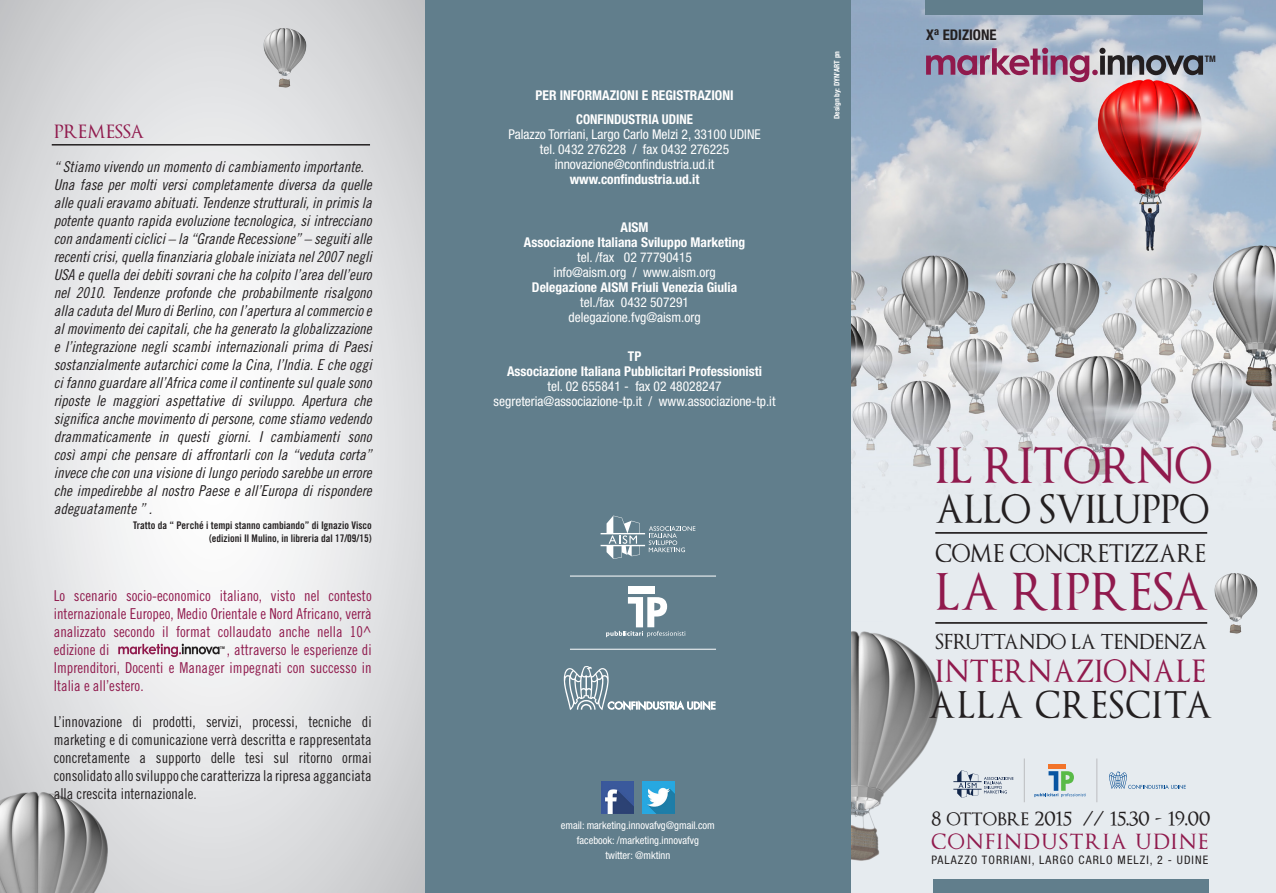
<style>
.page{position:relative;width:1276px;height:893px;background:#fff}
.page>*{position:absolute;margin:0;border:0;box-sizing:border-box;transform-origin:0 0}
.t1{font:49.95px "Optimus Princeps";letter-spacing:.02em;color:#901a4d;scale:.95 1}
.t2{font:48px "Optimus Princeps";color:#901a4d;scale:.95 1}
.t3{font:38.25px "Optimus Princeps";color:#231f20;scale:.95 1}
.t4{font:36.3px "Optimus Princeps";letter-spacing:.05em;color:#231f20;scale:.95 1}
.t5{font:30.15px "Optimus Princeps";letter-spacing:.03em;color:#901a4d;scale:.95 1}
.t6{font:24px "Optimus Princeps";color:#231f20;scale:.95 1}
.t7{font:23.4px "Optimus Princeps";letter-spacing:-.005em;color:#231f20}
.t8{font:20.55px "Optimus Princeps";letter-spacing:.08em;color:#901a4d}
.t9{font:20.4px "Optimus Princeps";color:#231f20;scale:.95 1}
.t10{font:18px "Optimus Princeps";letter-spacing:.02em;color:#901a4d}
.t11{font:15px/18px "Trade Gothic LT Std Cn 18 Obl";color:#231f20;text-align:justify}
.t12{font:15px/18px "Trade Gothic LT Std Cn 18";color:#901a4d;text-align:justify}
.t13{font:15px/18px "Trade Gothic LT Std Cn 18";color:#231f20;text-align:justify}
.t14{font:700 condensed 14.7px "Helvetica Neue LT Std";color:#231f20}
.t15{font:condensed 13.5px "Helvetica Neue LT Std";color:#fff}
.t16{font:700 condensed 13.5px "Helvetica Neue LT Std";color:#fff}
.t17{font:700 condensed 13.5px "Helvetica Neue LT Std";color:#fff;scale:.95 1}
.t18{font:condensed 11.85px "Helvetica Neue LT Std";letter-spacing:.09em;color:#231f20}
.t19{font:10.5px "Trade Gothic LT Std Bd Cn 20";color:#231f20}
.t20{font:condensed 10.5px "Helvetica Neue LT Std";color:#fff}
.t21{font:700 condensed 9px "Helvetica Neue LT Std";color:#231f20}
.t22{font:700 condensed 7.5px "Helvetica Neue LT Std";color:#fff}
.t23{font:700 condensed 3.75px "Helvetica Neue LT Std";color:#231f20}
</style>
<div class="page">
<svg style="left:0;top:0;width:425px;height:893px"></svg>
<img style="left:0;top:783px;width:115px;height:110px">
<div style="left:850px;top:0;width:426px;height:893px;background:#e6ebef"></div>
<img style="left:850px;top:0;width:426px;height:802px">
<img style="left:850px;top:622px;width:99px;height:243px">
<div style="left:425px;top:0;width:425px;height:893px;background:#617e8c"></div>
<svg style="left:600px;top:516px;width:95px;height:43px"></svg>
<div style="left:628px;top:587px;width:26px;height:7px;background:#fff"></div>
<svg style="left:606px;top:597px;width:79px;height:40px"></svg>
<hr style="left:570px;top:576px;width:146px;height:1px;background:#fff">
<hr style="left:570px;top:649px;width:146px;height:1px;background:#fff">
<svg style="left:564px;top:666px;width:151px;height:45px"></svg>
<div style="left:925px;top:0;width:278px;height:14px;background:#617e8c"></div>
<div style="left:933px;top:879px;width:275px;height:14px;background:#617e8c"></div>
<img style="left:1212px;top:571px;width:48px;height:63px">
<svg style="left:926px;top:48px;width:277px;height:34px;background:#9f8b9f"></svg>
<hr style="left:935px;top:532px;width:272px;height:2px;background:#231f20">
<hr style="left:935px;top:622px;width:272px;height:2px;background:#231f20">
<img style="left:601px;top:781px;width:32px;height:33px">
<img style="left:642px;top:781px;width:32px;height:33px">
<svg style="left:953px;top:770px;width:60px;height:28px"></svg>
<div style="left:1048px;top:764px;width:18px;height:5px;background:#f27329"></div>
<svg style="left:1034px;top:771px;width:52px;height:26px"></svg>
<hr style="left:1024px;top:758px;width:1px;height:44px;background:#bcbdc0">
<hr style="left:1096px;top:758px;width:1px;height:44px;background:#bcbdc0">
<svg style="left:1109px;top:772px;width:76px;height:17px"></svg>
<hr style="left:52px;top:144px;width:318px;height:2px;background:#231f20">
<img style="left:261px;top:25px;width:48px;height:64px">
<svg style="left:118px;top:644px;width:101px;height:13px"></svg>
<p class="t10" style="left:54px;top:122px;width:92px">PREMESSA</p>
<p class="t11" style="left:54px;top:158px;width:311px">“ Stiamo vivendo un momento di cambiamento importante.</p>
<p class="t11" style="left:54px;top:176px;width:319px">Una fase per molti versi completamente diversa da quelle alle quali eravamo abituati. Tendenze strutturali, in primis la potente quanto rapida evoluzione tecnologica, si intrecciano con andamenti ciclici – la “Grande Recessione” – seguiti alle recenti crisi, quella finanziaria globale iniziata nel 2007 negli USA e quella dei debiti sovrani che ha colpito l’area dell’euro nel 2010. Tendenze profonde che probabilmente risalgono alla caduta del Muro di Berlino, con l’apertura al commercio e al movimento dei capitali, che ha generato la globalizzazione e l’integrazione negli scambi internazionali prima di Paesi sostanzialmente autarchici come la Cina, l’India. E che oggi ci fanno guardare all’Africa come il continente sul quale sono riposte le maggiori aspettative di sviluppo. Apertura che significa anche movimento di persone, come stiamo vedendo drammaticamente in questi giorni. I cambiamenti sono così ampi che pensare di affrontarli con la “veduta corta” invece che con una visione di lungo periodo sarebbe un errore che impedirebbe al nostro Paese e all’Europa di rispondere adeguatamente ” .</p>
<p class="t19" style="left:133px;top:519px;width:240px">Tratto da “ Perché i tempi stanno cambiando” di Ignazio Visco</p>
<p class="t19" style="left:209px;top:532px;width:164px">(edizioni Il Mulino, in libreria dal 17/09/15)</p>
<p class="t12" style="left:54px;top:586px;width:319px">Lo scenario socio-economico italiano, visto nel contesto internazionale Europeo, Medio Orientale e Nord Africano, verrà analizzato secondo il format collaudato anche nella 10^ edizione di</p>
<p class="t12" style="left:54px;top:640px;width:319px;text-indent:173px">, attraverso le esperienze di Imprenditori, Docenti e Manager impegnati con successo in Italia e all’estero.</p>
<p class="t13" style="left:54px;top:712px;width:319px">L’innovazione di prodotti, servizi, processi, tecniche di marketing e di comunicazione verrà descritta e rappresentata concretamente a supporto delle tesi sul ritorno ormai consolidato allo sviluppo che caratterizza la ripresa agganciata alla crescita internazionale.</p>
<p class="t23" style="left:220px;top:646px;width:6px">TM</p>
<p class="t16" style="left:535px;top:87px;width:200px">PER INFORMAZIONI E REGISTRAZIONI</p>
<p class="t17" style="left:576px;top:111px;width:124px">CONFINDUSTRIA UDINE</p>
<p class="t15" style="left:508px;top:127px;width:254px">Palazzo Torriani, Largo Carlo Melzi 2, 33100 UDINE</p>
<p class="t15" style="left:540px;top:142px;width:191px">tel. 0432 276228 / fax 0432 276225</p>
<p class="t15" style="left:555px;top:157px;width:161px">innovazione@confindustria.ud.it</p>
<p class="t16" style="left:570px;top:171px;width:131px">www.confindustria.ud.it</p>
<p class="t16" style="left:620px;top:219px;width:29px">AISM</p>
<p class="t16" style="left:524px;top:234px;width:223px">Associazione Italiana Sviluppo Marketing</p>
<p class="t15" style="left:577px;top:250px;width:116px">tel. /fax 02 77790415</p>
<p class="t15" style="left:553px;top:265px;width:163px">info@aism.org / www.aism.org</p>
<p class="t16" style="left:532px;top:279px;width:207px">Delegazione AISM Friuli Venezia Giulia</p>
<p class="t15" style="left:580px;top:295px;width:110px">tel./fax 0432 507291</p>
<p class="t15" style="left:568px;top:310px;width:134px">delegazione.fvg@aism.org</p>
<p class="t16" style="left:628px;top:348px;width:15px">TP</p>
<p class="t16" style="left:507px;top:363px;width:256px">Associazione Italiana Pubblicitari Professionisti</p>
<p class="t15" style="left:547px;top:379px;width:176px">tel. 02 655841 - fax 02 48028247</p>
<p class="t15" style="left:493px;top:394px;width:283px">segreteria@associazione-tp.it / www.associazione-tp.it</p>
<p class="t22" style="left:832px;top:119px;width:70px;rotate:-90deg">Design by: DYN’ART pn</p>
<p class="t20" style="left:561px;top:820px;width:155px">email: marketing.innovafvg@gmail.com</p>
<p class="t20" style="left:577px;top:835px;width:124px">facebook: /marketing.innovafvg</p>
<p class="t20" style="left:605px;top:850px;width:66px">twitter: @mktinn</p>
<p class="t14" style="left:926px;top:26px;width:72px">X<sup>a</sup> EDIZIONE</p>
<p class="t21" style="left:1204px;top:53px;width:12px">TM</p>
<p class="t2" style="left:935px;top:441px;width:293px">IL RITORNO</p>
<p class="t3" style="left:935px;top:490px;width:289px">ALLO SVILUPPO</p>
<p class="t6" style="left:935px;top:541px;width:286px">COME CONCRETIZZARE</p>
<p class="t1" style="left:935px;top:567px;width:289px">LA RIPRESA</p>
<p class="t9" style="left:935px;top:631px;width:287px">SFRUTTANDO LA TENDENZA</p>
<p class="t5" style="left:935px;top:656px;width:286px">INTERNAZIONALE</p>
<p class="t4" style="left:928px;top:687px;width:300px">ALLA CRESCITA</p>
<p class="t7" style="left:931px;top:807px;width:280px">8 ottobre 2015 // 15.30 - 19.00</p>
<p class="t8" style="left:931px;top:832px;width:278px">CONFINDUSTRIA UDINE</p>
<p class="t18" style="left:931px;top:853px;width:278px">PALAZZO TORRIANI, LARGO CARLO MELZI, 2 - UDINE</p>
</div>
